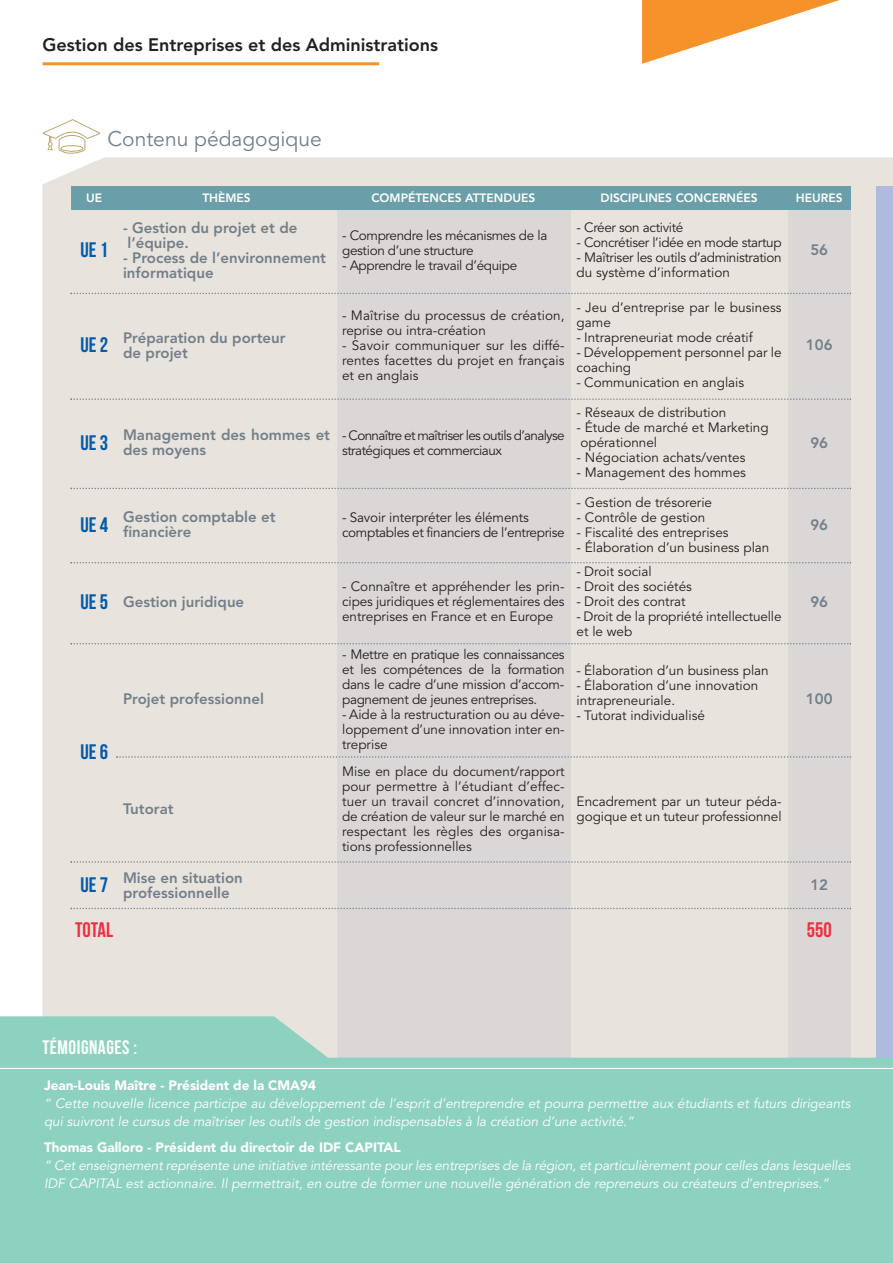
<style>
.page{position:relative;width:893px;height:1263px;background:#fff}
.page>*{position:absolute;margin:0;border:0;box-sizing:border-box;transform-origin:0 0}
.t1{font:21px "Avenir LT Std";color:#727f8a}
.t2{font:700 21px "Bebas Neue";letter-spacing:.075em;color:#015aaa}
.t3{font:700 21px "Bebas Neue";color:#ee2f3e}
.t4{font:700 19.5px "Bebas Neue";letter-spacing:.025em;color:#fff}
.t5{font:800 18px "Avenir LT Std";color:#231f20}
.t6{font:800 15px/15px "Avenir LT Std";color:#727f8a}
.t7{font:13.5px/15px "Avenir LT Std";color:#231f20}
.t8{font:italic 13.5px/18px "Avenir LT Std";color:#fff}
.t9{font:13.5px/15px "Avenir LT Std";letter-spacing:-.025em;color:#231f20}
.t10{font:900 13.5px "Avenir LT Std";color:#fff}
.t11{font:13.5px/15px "Avenir LT Std";letter-spacing:-.05em;color:#231f20}
.t12{font:800 12px "Avenir LT Std";color:#fff}
.s1{font-family:"Bebas Neue";font-weight:700;font-size:21px;color:#015aaa}
</style>
<div class="page">
<div style="left:43px;top:157px;width:850px;height:859px;background:#e8e3dd"></div>
<div style="left:877px;top:186px;width:16px;height:908px;background:#aebade"></div>
<div style="left:337px;top:210px;width:234px;height:857px;background:#dad7d6"></div>
<div style="left:788px;top:210px;width:62px;height:873px;background:#dad7d6"></div>
<svg style="left:642px;top:0;width:198px;height:64px"></svg>
<svg style="left:44px;top:119px;width:55px;height:35px"></svg>
<svg style="left:0;top:1016px;width:893px;height:247px;fill:#8dd1c0"></svg>
<hr style="left:0;top:1068px;width:893px;height:1px;background:#fff">
<div style="left:71px;top:186px;width:46px;height:23px;background:#6a9fa9"></div>
<div style="left:117px;top:186px;width:219px;height:23px;background:#6a9fa9"></div>
<div style="left:336px;top:186px;width:235px;height:23px;background:#6a9fa9"></div>
<div style="left:571px;top:186px;width:217px;height:23px;background:#6a9fa9"></div>
<div style="left:788px;top:186px;width:63px;height:23px;background:#6a9fa9"></div>
<svg style="left:70px;top:293px;width:781px;height:1px"></svg>
<hr style="left:43px;top:62px;width:336px;height:3px;background:#f6922a">
<svg style="left:70px;top:398px;width:781px;height:2px"></svg>
<svg style="left:70px;top:488px;width:781px;height:1px"></svg>
<svg style="left:70px;top:562px;width:781px;height:1px"></svg>
<svg style="left:70px;top:643px;width:781px;height:1px"></svg>
<svg style="left:116px;top:756px;width:735px;height:2px"></svg>
<svg style="left:70px;top:861px;width:781px;height:2px"></svg>
<svg style="left:70px;top:908px;width:781px;height:1px"></svg>
<h3 class="t5" style="left:43px;top:37px;width:397px">Gestion des Entreprises et des Administrations</h3>
<h1 class="t1" style="left:107px;top:130px;width:216px">Contenu pédagogique</h1>
<p class="t12" style="left:86px;top:193px;width:17px">UE</p>
<p class="t12" style="left:202px;top:193px;width:50px">THÈMES</p>
<p class="t12" style="left:371px;top:193px;width:165px">COMPÉTENCES ATTENDUES</p>
<p class="t12" style="left:601px;top:193px;width:159px">DISCIPLINES CONCERNÉES</p>
<p class="t12" style="left:796px;top:193px;width:48px">HEURES</p>
<h1 class="t2" style="left:80px;top:238px;width:29px">UE1</h1>
<p class="t6" style="left:123px;top:221px;width:176px">- Gestion du projet et de l’équipe.</p>
<p class="t6" style="left:123px;top:251px;width:205px">- Process de l’environnement informatique</p>
<h1 class="t2" style="left:80px;top:333px;width:29px">UE2</h1>
<p class="t6" style="left:123px;top:331px;width:164px">Préparation du porteur de projet</p>
<p class="t9" style="left:342px;top:229px;width:207px">- Comprendre les mécanismes de la gestion d’une structure</p>
<p class="t9" style="left:342px;top:259px;width:177px">- Apprendre le travail d’équipe</p>
<p class="t7" style="left:342px;top:309px;width:224px">- Maîtrise du processus de création, reprise ou intra-création</p>
<p class="t7" style="left:342px;top:339px;width:224px;text-align:justify">- Savoir communiquer sur les diffé&shy;rentes facettes du projet en français et en anglais</p>
<h1 class="t2" style="left:80px;top:430px;width:29px">UE3</h1>
<p class="t6" style="left:123px;top:429px;width:209px">Management des hommes et des moyens</p>
<p class="t11" style="left:342px;top:429px;width:224px">- Connaître et maîtriser les outils d’analyse stratégiques et commerciaux</p>
<h1 class="t2" style="left:80px;top:512px;width:29px">UE4</h1>
<p class="t6" style="left:123px;top:511px;width:154px">Gestion comptable et financière</p>
<p class="t9" style="left:342px;top:511px;width:224px">- Savoir interpréter les éléments comptables et financiers de l’entreprise</p>
<p class="t6" style="left:80px;top:595px;width:165px"><span class="s1">UE5</span> Gestion juridique</p>
<h1 class="t2" style="left:80px;top:739px;width:29px">UE6</h1>
<p class="t6" style="left:123px;top:693px;width:142px">Projet professionnel</p>
<p class="t6" style="left:123px;top:802px;width:52px">Tutorat</p>
<p class="t7" style="left:342px;top:580px;width:224px;text-align:justify">- Connaître et appréhender les prin&shy;cipes juridiques et réglementaires des entreprises en France et en Europe</p>
<p class="t7" style="left:342px;top:648px;width:224px;text-align:justify">- Mettre en pratique les connaissances et les compétences de la formation dans le cadre d’une mission d’accom&shy;pagnement de jeunes entreprises.</p>
<p class="t7" style="left:342px;top:708px;width:224px;text-align:justify">- Aide à la restructuration ou au déve&shy;loppement d’une innovation inter en&shy;treprise</p>
<p class="t7" style="left:342px;top:765px;width:224px;text-align:justify">Mise en place du document/rapport pour permettre à l’étudiant d’effec&shy;tuer un travail concret d’innovation, de création de valeur sur le marché en respectant les règles des organisa&shy;tions professionnelles</p>
<p class="t9" style="left:577px;top:221px;width:108px">- Créer son activité</p>
<p class="t9" style="left:577px;top:236px;width:206px">- Concrétiser l’idée en mode startup</p>
<p class="t9" style="left:577px;top:251px;width:206px">- Maîtriser les outils d’administration du système d’information</p>
<p class="t7" style="left:577px;top:301px;width:206px">- Jeu d’entreprise par le business game</p>
<p class="t7" style="left:577px;top:331px;width:178px">- Intrapreneuriat mode créatif</p>
<p class="t7" style="left:577px;top:346px;width:206px">- Développement personnel par le coaching</p>
<p class="t7" style="left:577px;top:376px;width:169px">- Communication en anglais</p>
<p class="t7" style="left:577px;top:406px;width:151px">- Réseaux de distribution</p>
<p class="t7" style="left:577px;top:421px;width:194px">- Étude de marché et Marketing opérationnel</p>
<p class="t7" style="left:577px;top:451px;width:170px">- Négociation achats/ventes</p>
<p class="t7" style="left:577px;top:466px;width:171px">- Management des hommes</p>
<p class="t7" style="left:577px;top:496px;width:137px">- Gestion de trésorerie</p>
<p class="t7" style="left:577px;top:511px;width:130px">- Contrôle de gestion</p>
<p class="t7" style="left:577px;top:526px;width:153px">- Fiscalité des entreprises</p>
<p class="t7" style="left:577px;top:541px;width:194px">- Élaboration d’un business plan</p>
<p class="t7" style="left:577px;top:565px;width:77px">- Droit social</p>
<p class="t7" style="left:577px;top:580px;width:117px">- Droit des sociétés</p>
<p class="t7" style="left:577px;top:595px;width:111px">- Droit des contrat</p>
<p class="t7" style="left:577px;top:610px;width:206px">- Droit de la propriété intellectuelle et le web</p>
<p class="t7" style="left:577px;top:663px;width:194px">- Élaboration d’un business plan</p>
<p class="t7" style="left:577px;top:678px;width:183px">- Élaboration d’une innovation intrapreneuriale.</p>
<p class="t7" style="left:577px;top:708px;width:130px">- Tutorat individualisé</p>
<p class="t7" style="left:577px;top:795px;width:206px">Encadrement par un tuteur péda&shy;gogique et un tuteur professionnel</p>
<p class="t6" style="left:810px;top:244px;width:19px">56</p>
<p class="t6" style="left:806px;top:339px;width:28px">106</p>
<p class="t6" style="left:810px;top:436px;width:19px">96</p>
<p class="t6" style="left:810px;top:518px;width:19px">96</p>
<p class="t6" style="left:810px;top:595px;width:19px">96</p>
<p class="t6" style="left:806px;top:693px;width:28px">100</p>
<h1 class="t2" style="left:80px;top:873px;width:29px">UE7</h1>
<p class="t6" style="left:123px;top:871px;width:121px">Mise en situation professionnelle</p>
<p class="t6" style="left:810px;top:879px;width:19px">12</p>
<h1 class="t3" style="left:75px;top:917px;width:40px">TOTAL</h1>
<h1 class="t3" style="left:807px;top:917px;width:26px">550</h1>
<h2 class="t4" style="left:43px;top:1036px;width:96px">TÉMOIGNAGES :</h2>
<p class="t10" style="left:44px;top:1080px;width:274px">Jean-Louis Maître - Président de la CMA94</p>
<p class="t8" style="left:44px;top:1095px;width:808px">“ Cette nouvelle licence participe au développement de l’esprit d’entreprendre et pourra permettre aux étudiants et futurs dirigeants qui suivront le cursus de maîtriser les outils de gestion indispensables à la création d’une activité.”</p>
<p class="t10" style="left:44px;top:1141px;width:358px">Thomas Galloro - Président du directoir de IDF CAPITAL</p>
<p class="t8" style="left:44px;top:1157px;width:808px">“ Cet enseignement représente une initiative intéressante pour les entreprises de la région, et particulièrement pour celles dans lesquelles<br>IDF CAPITAL est actionnaire. Il permettrait, en outre de former une nouvelle génération de repreneurs ou créateurs d’entreprises.”</p>
</div>
